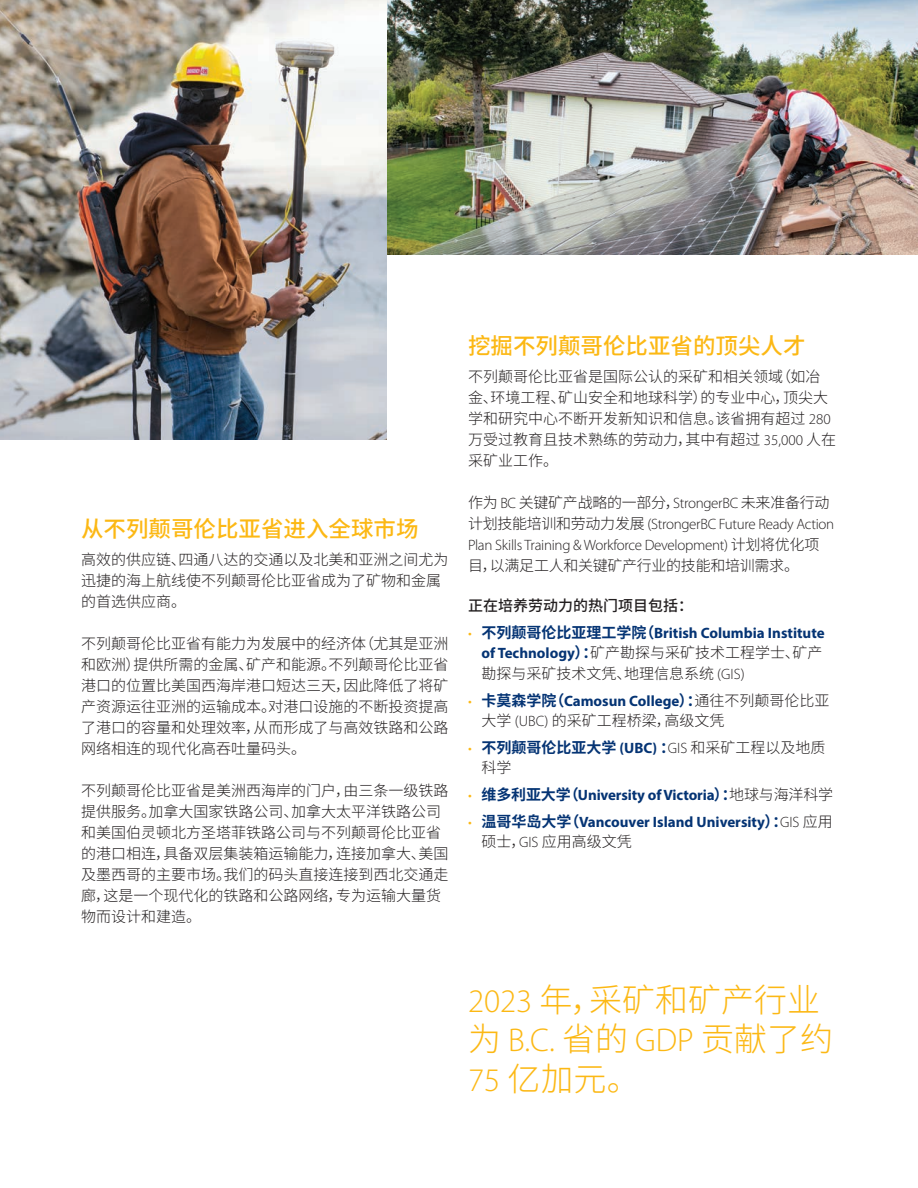
<style>
.page{position:relative;width:918px;height:1188px;background:#fff}
.page>*{position:absolute;margin:0;border:0;box-sizing:border-box;transform-origin:0 0}
.t1{font:300 33px/39.6px "Noto Sans CJ Ksc";color:#fcb814}
.Titles{font:500 22.5px "Noto Sans CJ Ksc";color:#fcb814}
.Body_Copy{font:300 15px/21px "Noto Sans CJ Ksc";color:#231f20}
.Body_Copy-2{font:700 15px/20.2px "Myriad Pro";color:#053474}
.Body_Copy-3{font:300 15px/21px "Myriad Pro";letter-spacing:-.02em;color:#231f20}
.Body_Copy-4{font:500 15px "Noto Sans CJ Ksc";color:#231f20}
.s1{font-family:"Myriad Pro"}
.s2{font-family:"Noto Sans CJ Ksc"}
.s3{font-weight:300;color:#fcb814}
.s4{font-family:"Noto Sans CJ Ksc";font-weight:300;color:#231f20}
.s5{font-weight:300;color:#231f20}
.s6{font-family:"Myriad Pro";color:#fcb814}
.s7{font-weight:700;color:#053474}
.s8{font-family:"Myriad Pro";font-weight:700;color:#053474}
</style>
<div class="page">
<img style="left:0;top:0;width:387px;height:440px">
<img style="left:387px;top:0;width:531px;height:255px">
<p class="Titles" style="left:81px;top:516px;width:339px">从不列颠哥伦比亚省进入全球市场</p>
<p class="Body_Copy" style="left:81px;top:549px;width:369px">高效的供应链、四通八达的交通以及北美和亚洲之间尤为迅捷的海上航线使不列颠哥伦比亚省成为了矿物和金属的首选供应商。</p>
<p class="Body_Copy" style="left:81px;top:633px;width:369px;text-align:justify">不列颠哥伦比亚省有能力为发展中的经济体（尤其是亚洲和欧洲）提供所需的金属、矿产和能源。不列颠哥伦比亚省港口的位置比美国西海岸港口短达三天，因此降低了将矿产资源运往亚洲的运输成本。对港口设施的不断投资提高了港口的容量和处理效率，从而形成了与高效铁路和公路网络相连的现代化高吞吐量码头。</p>
<p class="Body_Copy" style="left:81px;top:780px;width:369px">不列颠哥伦比亚省是美洲西海岸的门户，由三条一级铁路提供服务。加拿大国家铁路公司、加拿大太平洋铁路公司和美国伯灵顿北方圣塔菲铁路公司与不列颠哥伦比亚省的港口相连，具备双层集装箱运输能力，连接加拿大、美国及墨西哥的主要市场。我们的码头直接连接到西北交通走廊，这是一个现代化的铁路和公路网络，专为运输大量货物而设计和建造。</p>
<p class="Titles" style="left:468px;top:333px;width:339px">挖掘不列颠哥伦比亚省的顶尖人才</p>
<p class="Body_Copy" style="left:468px;top:366px;width:370px">不列颠哥伦比亚省是国际公认的采矿和相关领域（如冶金、环境工程、矿山安全和地球科学）的专业中心，顶尖大学和研究中心不断开发新知识和信息。该省拥有超过 <span class="s1">280</span>万受过教育且技术熟练的劳动力，其中有超过 <span class="s1">35,000</span> 人在采矿业工作。</p>
<p class="Body_Copy-3" style="left:468px;top:492px;width:368px"><span class="s2">作为</span> BC <span class="s2">关键矿产战略的一部分，</span>StrongerBC <span class="s2">未来准备行动计划技能培训和劳动力发展</span> (StrongerBC Future Ready Action Plan Skills Training &amp; Workforce Development) <span class="s2">计划将优化项目，以满足工人和关键矿产行业的技能和培训需求。</span></p>
<p class="Body_Copy-4" style="left:468px;top:597px;width:226px">正在培养劳动力的热门项目包括：</p>
<p class="Body_Copy-2" style="left:482px;top:622px;width:345px;text-indent:-14px"><span class="s3">•</span> <span class="s2">不列颠哥伦比亚理工学院（</span>British Columbia Institute of Technology<span class="s2">）：</span><span class="s4">矿产勘探与采矿技术工程学士、矿产勘探与采矿技术文凭、地理信息系统</span> <span class="s5">(GIS)</span></p>
<p class="Body_Copy" style="left:482px;top:690px;width:349px;line-height:20.2px;text-indent:-14px"><span class="s6">•</span> <span class="s7">卡莫森学院（</span><span class="s8">Camosun College</span><span class="s7">）：</span>通往不列颠哥伦比亚大学 <span class="s1">(UBC)</span> 的采矿工程桥梁，高级文凭</p>
<p class="Body_Copy" style="left:482px;top:738px;width:346px;line-height:20.2px;text-indent:-14px"><span class="s6">•</span> <span class="s7">不列颠哥伦比亚大学</span> <span class="s8">(UBC)</span> <span class="s7">：</span><span class="s1">GIS</span> 和采矿工程以及地质科学</p>
<p class="Body_Copy-2" style="left:468px;top:784px;width:367px"><span class="s3">•</span> <span class="s2">维多利亚大学（</span>University of Victoria<span class="s2">）：</span><span class="s4">地球与海洋科学</span></p>
<p class="Body_Copy-2" style="left:482px;top:811px;width:353px;text-indent:-14px"><span class="s3">•</span> <span class="s2">温哥华岛大学（</span>Vancouver Island University<span class="s2">）：</span><span class="s5">GIS</span> <span class="s4">应用硕士，</span><span class="s5">GIS</span> <span class="s4">应用高级文凭</span></p>
<p class="t1" style="left:468px;top:981px;width:367px"><span class="s1">2023</span> 年，采矿和矿产行业为 <span class="s1">B.C.</span> 省的 <span class="s1">GDP</span> 贡献了约<br><span class="s1">75</span> 亿加元。</p>
</div>
